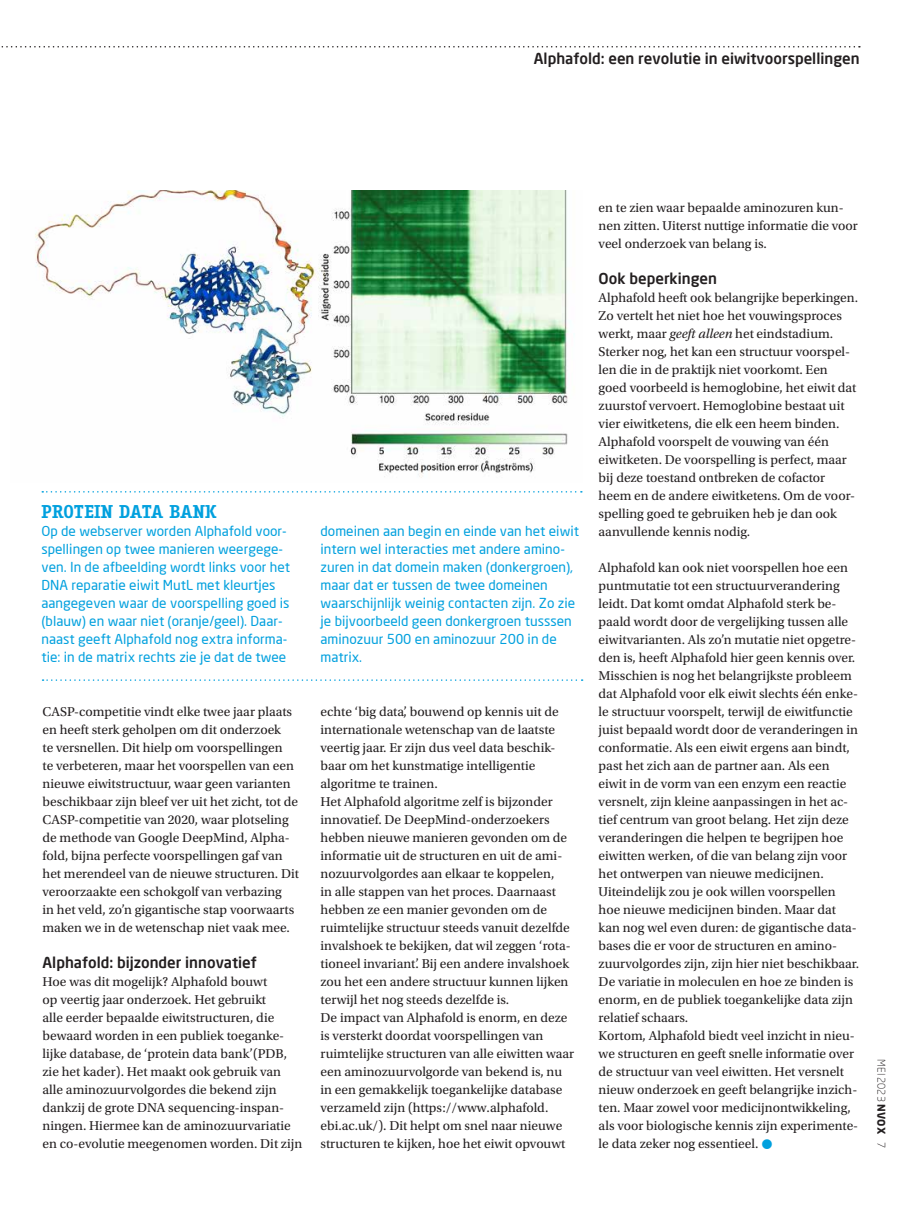
<style>
.page{position:relative;width:915px;height:1212px;background:#fff}
.page>*{position:absolute;margin:0;border:0;box-sizing:border-box;transform-origin:0 0}
.t1{font:700 18px "Fago Office Serif";letter-spacing:-.01em;color:#00a0de}
.t2{font:500 15px "Neo Sans";color:#231f20}
.t3{font:13.5px/18px "Utopia Std";color:#231f20}
.t4{font:13.5px/18px "Neo Sans";color:#00a0de}
.t5{font:300 10.5px "Neo Sans";color:#231f20}
.s1{font-style:italic}
.s2{font-weight:700}
</style>
<div class="page">
<svg style="left:1px;top:46px;width:858px;height:2px"></svg>
<svg style="left:42px;top:491px;width:539px;height:2px"></svg>
<svg style="left:43px;top:679px;width:539px;height:2px"></svg>
<img style="left:35px;top:190px;width:533px;height:288px">
<p class="t2" style="left:533px;top:49px;width:327px">Alphafold: een revolutie in eiwitvoorspellingen</p>
<h1 class="t1" style="left:41px;top:501px;width:177px">PROTEIN DATA BANK</h1>
<p class="t4" style="left:41px;top:522px;width:250px">Op de webserver worden Alphafold voor&shy;spellingen op twee manieren weergege&shy;ven. In de afbeelding wordt links voor het DNA reparatie eiwit MutL met kleurtjes aangegeven waar de voorspelling goed is (blauw) en waar niet (oranje/geel). Daar&shy;naast geeft Alphafold nog extra informa&shy;tie: in de matrix rechts zie je dat de twee</p>
<p class="t4" style="left:320px;top:522px;width:260px">domeinen aan begin en einde van het eiwit intern wel interacties met andere amino&shy;zuren in dat domein maken (donkergroen), maar dat er tussen de twee domeinen waarschijnlijk weinig contacten zijn. Zo zie je bijvoorbeeld geen donkergroen tusssen aminozuur 500 en aminozuur 200 in de matrix.</p>
<p class="t3" style="left:43px;top:703px;width:258px">CASP-competitie vindt elke twee jaar plaats en heeft sterk geholpen om dit onderzoek<br>te versnellen. Dit hielp om voorspellingen<br>te verbeteren, maar het voorspellen van een nieuwe eiwitstructuur, waar geen varianten beschikbaar zijn bleef ver uit het zicht, tot de CASP-competitie van 2020, waar plotseling de methode van Google DeepMind, Alpha&shy;fold, bijna perfecte voorspellingen gaf van het merendeel van de nieuwe structuren. Dit veroorzaakte een schokgolf van verbazing<br>in het veld, zo’n gigantische stap voorwaarts maken we in de wetenschap niet vaak mee.</p>
<p class="t2" style="left:43px;top:953px;width:216px">Alphafold: bijzonder innovatief</p>
<p class="t3" style="left:43px;top:973px;width:261px">Hoe was dit mogelijk? Alphafold bouwt<br>op veertig jaar onderzoek. Het gebruikt<br>alle eerder bepaalde eiwitstructuren, die bewaard worden in een publiek toeganke&shy;lijke database, de ‘protein data bank’(PDB, zie het kader). Het maakt ook gebruik van alle aminozuurvolgordes die bekend zijn dankzij de grote DNA sequencing-inspan&shy;ningen. Hiermee kan de aminozuurvariatie en co-evolutie meegenomen worden. Dit zijn</p>
<p class="t3" style="left:320px;top:703px;width:255px">echte ‘big data’, bouwend op kennis uit de internationale wetenschap van de laatste veertig jaar. Er zijn dus veel data beschik&shy;baar om het kunstmatige intelligentie algoritme te trainen.<br>Het Alphafold algoritme zelf is bijzonder innovatief. De DeepMind-onderzoekers hebben nieuwe manieren gevonden om de informatie uit de structuren en uit de ami&shy;nozuurvolgordes aan elkaar te koppelen,<br>in alle stappen van het proces. Daarnaast hebben ze een manier gevonden om de ruimtelijke structuur steeds vanuit dezelfde invalshoek te bekijken, dat wil zeggen ‘rota&shy;tioneel invariant’. Bij een andere invalshoek zou het een andere structuur kunnen lijken terwijl het nog steeds dezelfde is.<br>De impact van Alphafold is enorm, en deze is versterkt doordat voorspellingen van ruimtelijke structuren van alle eiwitten waar een aminozuurvolgorde van bekend is, nu in een gemakkelijk toegankelijke database verzameld zijn (https://www.alphafold. ebi.ac.uk/). Dit helpt om snel naar nieuwe structuren te kijken, hoe het eiwit opvouwt</p>
<p class="t3" style="left:598px;top:199px;width:261px">en te zien waar bepaalde aminozuren kun&shy;nen zitten. Uiterst nuttige informatie die voor veel onderzoek van belang is.</p>
<p class="t2" style="left:598px;top:269px;width:120px">Ook beperkingen</p>
<p class="t3" style="left:598px;top:289px;width:261px">Alphafold heeft ook belangrijke beperkingen.<br>Zo vertelt het niet hoe het vouwingsproces werkt, maar <span class="s1">geeft alleen</span> het eindstadium.<br>Sterker nog, het kan een structuur voorspel&shy;len die in de praktijk niet voorkomt. Een goed voorbeeld is hemoglobine, het eiwit dat zuurstof vervoert. Hemoglobine bestaat uit vier eiwitketens, die elk een heem binden.<br>Alphafold voorspelt de vouwing van één eiwitketen. De voorspelling is perfect, maar bij deze toestand ontbreken de cofactor heem en de andere eiwitketens. Om de voor&shy;spelling goed te gebruiken heb je dan ook aanvullende kennis nodig.</p>
<p class="t3" style="left:598px;top:559px;width:262px">Alphafold kan ook niet voorspellen hoe een puntmutatie tot een structuurverandering leidt. Dat komt omdat Alphafold sterk be&shy;paald wordt door de vergelijking tussen alle eiwitvarianten. Als zo’n mutatie niet opgetre&shy;den is, heeft Alphafold hier geen kennis over.<br>Misschien is nog het belangrijkste probleem dat Alphafold voor elk eiwit slechts één enke&shy;le structuur voorspelt, terwijl de eiwitfunctie juist bepaald wordt door de veranderingen in conformatie. Als een eiwit ergens aan bindt, past het zich aan de partner aan. Als een eiwit in de vorm van een enzym een reactie versnelt, zijn kleine aanpassingen in het ac&shy;tief centrum van groot belang. Het zijn deze veranderingen die helpen te begrijpen hoe eiwitten werken, of die van belang zijn voor het ontwerpen van nieuwe medicijnen.<br>Uiteindelijk zou je ook willen voorspellen hoe nieuwe medicijnen binden. Maar dat kan nog wel even duren: de gigantische data&shy;bases die er voor de structuren en amino&shy;zuurvolgordes zijn, zijn hier niet beschikbaar.<br>De variatie in moleculen en hoe ze binden is enorm, en de publiek toegankelijke data zijn relatief schaars.<br>Kortom, Alphafold biedt veel inzicht in nieu&shy;we structuren en geeft snelle informatie over de structuur van veel eiwitten. Het versnelt nieuw onderzoek en geeft belangrijke inzich&shy;ten. Maar zowel voor medicijnontwikkeling, als voor biologische kennis zijn experimente&shy;le data zeker nog essentieel.</p>
<p class="t5" style="left:887px;top:1059px;width:90px;rotate:90deg">MEI 2023 <span class="s2">NVOX</span> 7</p>
</div>
